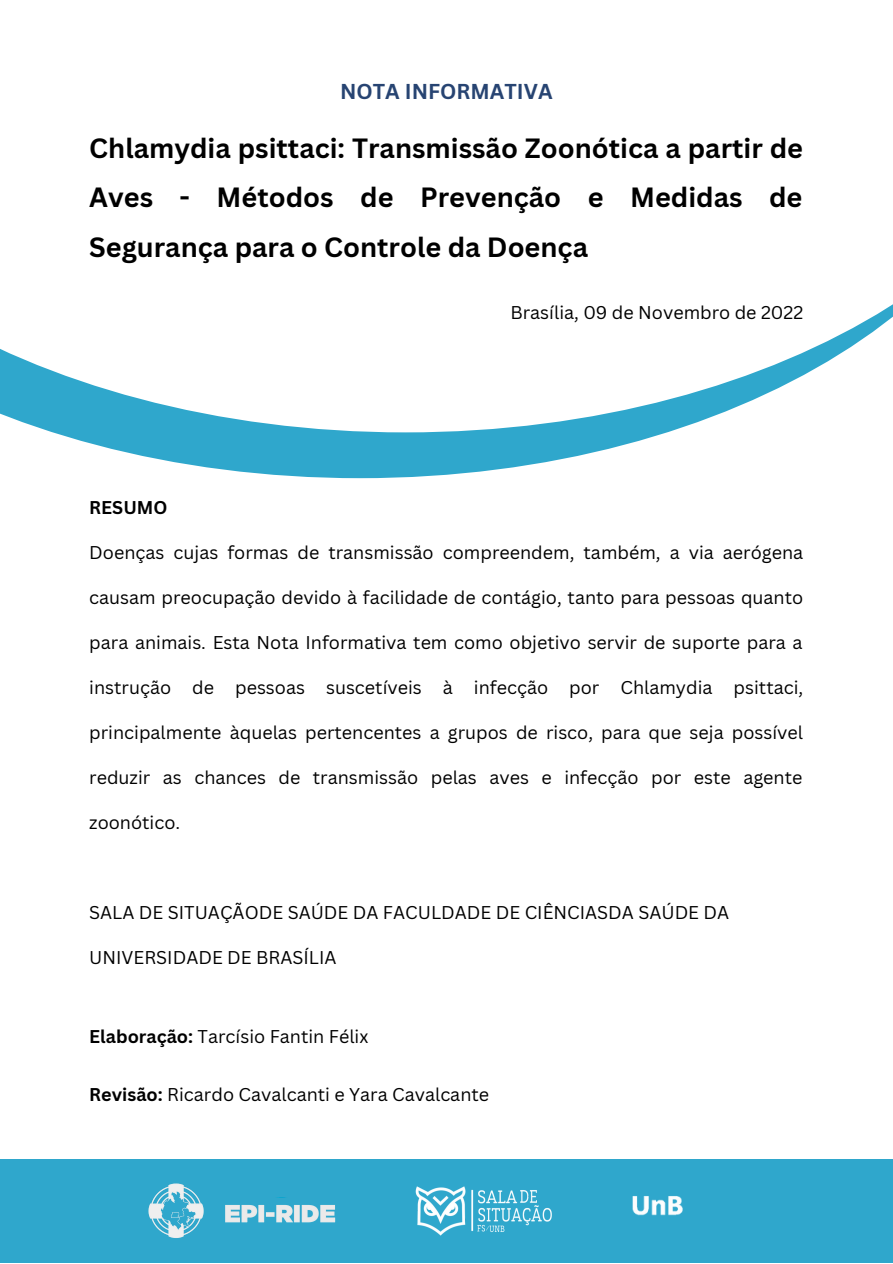
<style>
.page{position:relative;width:893px;height:1264px;background:#fff}
.page>*{position:absolute;margin:0;border:0;box-sizing:border-box;transform-origin:0 0}
.t1{font:700 27.15px/49.5px "Canva Sans";color:#000;text-align:justify}
.t2{font:700 21px "Canva Sans";color:#274472}
.t3{font:18px "Canva Sans";color:#000}
.t4{font:700 18px "Canva Sans";color:#000}
.s1{font-weight:700}
</style>
<div class="page">
<div style="left:0;top:1159px;width:892px;height:103px;background:#2fa7cc"></div>
<svg style="left:52px;top:432px;width:616px;height:46px;fill:#2fa7cc"></svg>
<svg style="left:0;top:305px;width:892px;height:127px"></svg>
<img style="left:415px;top:1186px;width:137px;height:50px">
<img style="left:225px;top:1197px;width:111px;height:25px">
<img style="left:148px;top:1183px;width:56px;height:55px">
<img style="left:632px;top:1196px;width:51px;height:20px">
<p class="t2" style="left:340px;top:77px;width:214px">NOTA INFORMATIVA</p>
<h1 class="t1" style="left:89px;top:122px;width:715px">Chlamydia psittaci: Transmissão Zoonótica a partir de Aves - Métodos de Prevenção e Medidas de Segurança para o Controle da Doença</h1>
<p class="t3" style="left:510px;top:300px;width:294px">Brasília, 09 de Novembro de 2022</p>
<p class="t4" style="left:89px;top:495px;width:80px">RESUMO</p>
<p class="t3" style="left:89px;top:540px;width:715px">Doenças cujas formas de transmissão compreendem, também, a via aerógena</p>
<p class="t3" style="left:89px;top:585px;width:715px">causam preocupação devido à facilidade de contágio, tanto para pessoas quanto</p>
<p class="t3" style="left:89px;top:630px;width:714px">para animais. Esta Nota Informativa tem como objetivo servir de suporte para a</p>
<p class="t3" style="left:89px;top:675px;width:715px">instrução de pessoas suscetíveis à infecção por Chlamydia psittaci,</p>
<p class="t3" style="left:89px;top:719px;width:715px">principalmente àquelas pertencentes a grupos de risco, para que seja possível</p>
<p class="t3" style="left:89px;top:764px;width:714px">reduzir as chances de transmissão pelas aves e infecção por este agente</p>
<p class="t3" style="left:89px;top:809px;width:92px">zoonótico.</p>
<p class="t3" style="left:89px;top:899px;width:641px">SALA DE SITUAÇÃODE SAÚDE DA FACULDADE DE CIÊNCIASDA SAÚDE DA</p>
<p class="t3" style="left:89px;top:944px;width:249px">UNIVERSIDADE DE BRASÍLIA</p>
<p class="t3" style="left:89px;top:1023px;width:280px"><span class="s1">Elaboração:</span> Tarcísio Fantin Félix</p>
<p class="t3" style="left:89px;top:1081px;width:401px"><span class="s1">Revisão:</span> Ricardo Cavalcanti e Yara Cavalcante</p>
</div>
